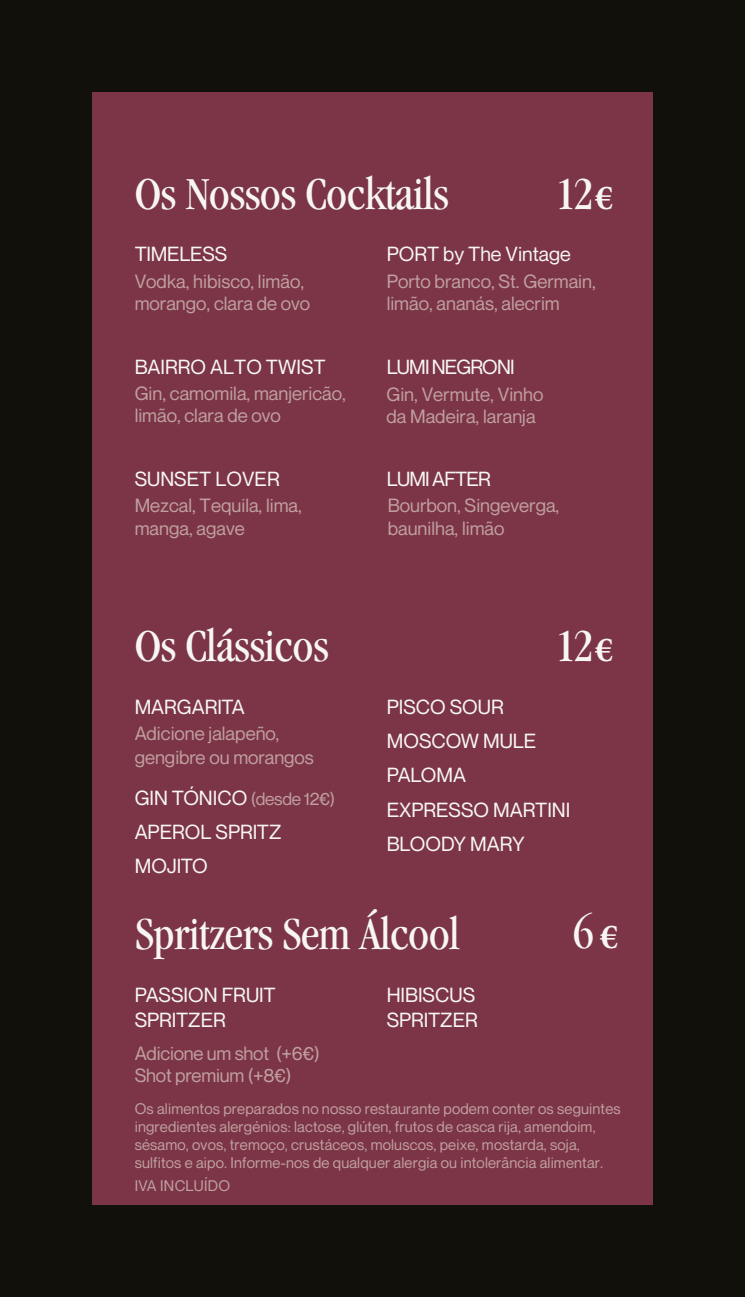
<style>
.page{position:relative;width:745px;height:1297px;background:#fff}
.page>*{position:absolute;margin:0;border:0;box-sizing:border-box;transform-origin:0 0}
.t1{font:condensed 47.5px "Garamond";letter-spacing:-.01em;color:#f7f6f5}
.t2{font:20px/34.2px "Neue Montreal";color:#f7f6f5}
.t3{font:20px "Neue Montreal";letter-spacing:-.045em;color:#f7f6f5}
.t4{font:20px "Neue Montreal";letter-spacing:-.04em;color:#f7f6f5}
.t5{font:18.75px/22.5px "Neue Montreal";color:#c0a09f}
.t6{font:17.5px "Neue Montreal";letter-spacing:-.015em;color:#c0a09f}
.t7{font:15px/18px "Neue Montreal";letter-spacing:.01em;color:#c0a09f}
.s1{font-family:"Adobe Garamond Pro";font-weight:700;font-stretch:normal;font-size:35px}
.s2{font-size:20px;color:#f7f6f5}
</style>
<div class="page">
<div style="left:0;top:0;width:744px;height:1297px;background:#12100b"></div>
<div style="left:92px;top:92px;width:560px;height:1113px;background:#7c3546"></div>
<h1 class="t1" style="left:135px;top:167px;width:315px">Os Nossos Cocktails</h1>
<h1 class="t1" style="left:555px;top:167px;width:59px">12<span class="s1">€</span></h1>
<p class="t2" style="left:135px;top:237px;width:94px">TIMELESS</p>
<p class="t5" style="left:135px;top:270px;width:177px">Vodka, hibisco, limão, morango, clara de ovo</p>
<p class="t2" style="left:135px;top:350px;width:192px">BAIRRO ALTO TWIST</p>
<p class="t5" style="left:135px;top:382px;width:213px">Gin, camomila, manjericão, limão, clara de ovo</p>
<p class="t2" style="left:135px;top:462px;width:146px">SUNSET LOVER</p>
<p class="t5" style="left:135px;top:494px;width:168px">Mezcal, Tequila, lima, manga, agave</p>
<h1 class="t1" style="left:135px;top:619px;width:195px">Os Clássicos</h1>
<p class="t2" style="left:135px;top:690px;width:112px">MARGARITA</p>
<p class="t5" style="left:135px;top:721px;width:181px;line-height:23.8px">Adicione jalapeño, gengibre ou morangos</p>
<p class="t6" style="left:135px;top:788px;width:202px"><span class="s2">GIN TÓNICO</span> (desde 12€)</p>
<p class="t2" style="left:135px;top:815px;width:148px">APEROL SPRITZ<br>MOJITO</p>
<p class="t2" style="left:386px;top:237px;width:185px">PORT by The Vintage</p>
<p class="t5" style="left:386px;top:270px;width:210px">Porto branco, St. Germain, limão, ananás, alecrim</p>
<p class="t3" style="left:386px;top:354px;width:129px">LUMI NEGRONI</p>
<p class="t5" style="left:386px;top:383px;width:158px">Gin, Vermute, Vinho da Madeira, laranja</p>
<p class="t4" style="left:386px;top:467px;width:105px">LUMI AFTER</p>
<p class="t5" style="left:387px;top:494px;width:173px">Bourbon, Singeverga, baunilha, limão</p>
<h1 class="t1" style="left:555px;top:619px;width:59px">12<span class="s1">€</span></h1>
<p class="t2" style="left:386px;top:690px;width:185px">PISCO SOUR<br>MOSCOW MULE<br>PALOMA<br>EXPRESSO MARTINI<br>BLOODY MARY</p>
<h1 class="t1" style="left:135px;top:907px;width:325px">Spritzers Sem Álcool</h1>
<h1 class="t1" style="left:572px;top:907px;width:47px">6<span class="s1">€</span></h1>
<p class="t2" style="left:135px;top:982px;width:142px;line-height:25px">PASSION FRUIT<br>SPRITZER</p>
<p class="t5" style="left:135px;top:1042px;width:186px">Adicione um shot (+6€)<br>Shot premium (+8€)</p>
<p class="t2" style="left:386px;top:982px;width:93px;line-height:25px">HIBISCUS<br>SPRITZER</p>
<p class="t7" style="left:135px;top:1100px;width:487px">Os alimentos preparados no nosso restaurante podem conter os seguintes ingredientes alergénios: lactose, glúten, frutos de casca rija, amendoim, sésamo, ovos, tremoço, crustáceos, moluscos, peixe, mostarda, soja, sulfitos e aipo. Informe-nos de qualquer alergia ou intolerância alimentar.</p>
<p class="t7" style="left:135px;top:1177px;width:97px">IVA INCLUÍDO</p>
</div>
